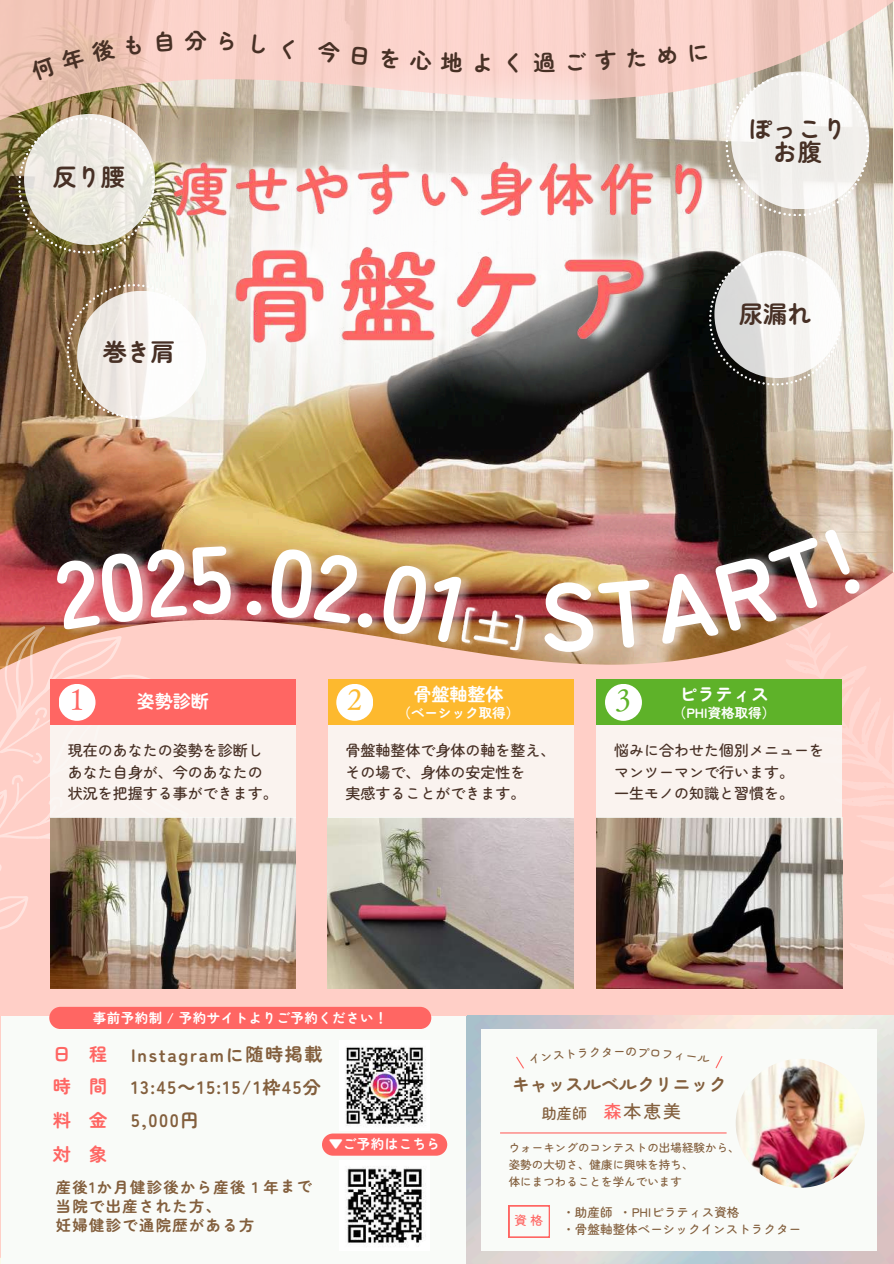
<style>
.page{position:relative;width:894px;height:1264px;background:#fff}
.page>*{position:absolute;margin:0;border:0;box-sizing:border-box;transform-origin:0 0}
.t1{font:29.25px "Canva Tsuku A Old Min Pr 6 N R";color:#fdb92e}
.t2{font:29.25px "Canva Tsuku A Old Min Pr 6 N R";color:#5eb229}
.t3{font:29.25px "Canva Tsuku A Old Min Pr 6 N R";color:#ff6663}
.t4{font:700 24px/23.7px "Zen Maru Gothic";letter-spacing:.005em;color:#473025;text-align:center}
.t5{font:700 22.05px "Zen Maru Gothic";color:#473025}
.t6{font:700 18px "Zen Maru Gothic";letter-spacing:.09em;color:#835f3d}
.t7{font:700 18px "Zen Maru Gothic";color:#fff}
.t8{font:700 18px "Zen Maru Gothic";color:#ff6663}
.t9{font:700 17.7px "Zen Maru Gothic";letter-spacing:.01em;color:#835f3d}
.t10{font:700 15.3px/19.2px "Zen Maru Gothic";letter-spacing:.09em;color:#835f3d}
.t11{font:500 15px/21.3px "Zen Maru Gothic";color:#473025}
.t12{font:500 15px "Zen Maru Gothic";color:#835f3d}
.t13{font:700 13.5px "Zen Maru Gothic";letter-spacing:.03em;color:#fff}
.t14{font:700 13.5px "Zen Maru Gothic";color:#fff}
.t15{font:500 12.45px "Zen Maru Gothic";letter-spacing:.01em;color:#835f3d}
.t16{font:500 12.45px "Zen Maru Gothic";color:#ff6663}
.t17{font:500 12px "Zen Maru Gothic";color:#835f3d}
.t18{font:500 11.4px/17.2px "Zen Maru Gothic";letter-spacing:.01em;color:#835f3d}
.s1{font-family:"Noto Sans CJ Ksc"}
.s2{font-size:17.7px;color:#ff6663}
.s3{font-size:17.7px}
</style>
<div class="page">
<img style="left:0;top:243px;width:892px;height:164px">
<svg style="left:0;top:0;width:893px;height:243px;background:#dec2b3"></svg>
<img style="left:0;top:407px;width:893px;height:856px">
<svg style="left:702px;top:702px;width:191px;height:313px;background:#fccec7"></svg>
<img style="left:168px;top:17px;width:557px;height:452px">
<img style="left:232px;top:817px;width:63px;height:171px">
<img style="left:328px;top:817px;width:245px;height:171px">
<img style="left:596px;top:817px;width:245px;height:171px">
<svg style="left:1px;top:1015px;width:892px;height:248px"></svg>
<div style="left:50px;top:679px;width:245px;height:46px;background:#ff6663"></div>
<div style="left:328px;top:679px;width:245px;height:46px;background:#fdb92e"></div>
<div style="left:596px;top:679px;width:245px;height:46px;background:#5eb229"></div>
<div style="left:50px;top:725px;width:245px;height:92px;background:#faf3ef"></div>
<div style="left:328px;top:725px;width:245px;height:92px;background:#faf3ef"></div>
<div style="left:596px;top:725px;width:245px;height:92px;background:#faf3ef"></div>
<div style="left:481px;top:1029px;width:395px;height:221px;background:#f9fbf8"></div>
<svg style="left:18px;top:117px;width:136px;height:136px;background:#d0caba"></svg>
<svg style="left:67px;top:284px;width:134px;height:134px"></svg>
<svg style="left:708px;top:253px;width:133px;height:132px"></svg>
<svg style="left:725px;top:73px;width:143px;height:143px"></svg>
<div style="left:322px;top:1133px;width:125px;height:22px;background:#ff6663;border-radius:11px"></div>
<div style="left:49px;top:1006px;width:382px;height:23px;background:#ff6663;border-radius:11px"></div>
<img style="left:346px;top:1047px;width:80px;height:77px">
<img style="left:347px;top:1167px;width:75px;height:76px">
<div style="left:336px;top:684px;width:37px;height:36px;background:#fff;border-radius:50%"></div>
<div style="left:605px;top:684px;width:36px;height:36px;background:#fff;border-radius:50%"></div>
<hr style="left:500px;top:1132px;width:226px;height:1px;background:#ff6663">
<img style="left:735px;top:1058px;width:129px;height:129px;border-radius:50%">
<svg style="left:508px;top:1205px;width:41px;height:32px"></svg>
<img style="left:232px;top:495px;width:262px;height:185px">
<img style="left:38px;top:494px;width:228px;height:169px">
<img style="left:507px;top:473px;width:386px;height:229px">
<img style="left:456px;top:593px;width:80px;height:67px">
<img style="left:230px;top:228px;width:442px;height:134px">
<img style="left:172px;top:145px;width:549px;height:83px">
<svg style="left:516px;top:1056px;width:8px;height:13px"></svg>
<svg style="left:715px;top:1056px;width:8px;height:13px"></svg>
<img style="left:0;top:545px;width:232px;height:512px">
<svg style="left:246px;top:600px;width:15px;height:15px"></svg>
<img style="left:269px;top:546px;width:104px;height:82px">
<img style="left:379px;top:561px;width:83px;height:82px">
<img style="left:543px;top:527px;width:318px;height:125px">
<svg style="left:30px;top:38px;width:85px;height:43px;background:#e6beac"></svg>
<svg style="left:125px;top:34px;width:17px;height:22px"></svg>
<svg style="left:156px;top:30px;width:17px;height:22px"></svg>
<svg style="left:185px;top:30px;width:21px;height:21px"></svg>
<svg style="left:220px;top:31px;width:14px;height:20px"></svg>
<svg style="left:251px;top:34px;width:15px;height:20px"></svg>
<svg style="left:281px;top:38px;width:13px;height:21px"></svg>
<svg style="left:317px;top:40px;width:23px;height:24px"></svg>
<svg style="left:351px;top:46px;width:16px;height:19px"></svg>
<svg style="left:380px;top:47px;width:19px;height:21px"></svg>
<svg style="left:410px;top:49px;width:22px;height:21px"></svg>
<svg style="left:440px;top:51px;width:22px;height:21px"></svg>
<svg style="left:475px;top:53px;width:15px;height:19px"></svg>
<svg style="left:533px;top:53px;width:21px;height:20px"></svg>
<svg style="left:567px;top:52px;width:19px;height:19px"></svg>
<svg style="left:595px;top:50px;width:21px;height:21px"></svg>
<svg style="left:627px;top:48px;width:18px;height:20px"></svg>
<svg style="left:657px;top:45px;width:19px;height:20px"></svg>
<svg style="left:688px;top:42px;width:19px;height:20px"></svg>
<h2 class="t4" style="left:53px;top:164px;width:74px">反り腰</h2>
<h2 class="t4" style="left:103px;top:338px;width:74px">巻き肩</h2>
<h3 class="t5" style="left:502px;top:46px;width:23px">く</h3>
<h2 class="t4" style="left:748px;top:115px;width:100px">ぽっこりお腹</h2>
<h2 class="t4" style="left:739px;top:301px;width:74px">尿漏れ</h2>
<p class="t7" style="left:413px;top:680px;width:91px">骨盤軸整体</p>
<p class="t14" style="left:397px;top:702px;width:123px">（ベーシック取得）</p>
<p class="t11" style="left:345px;top:739px;width:211px">骨盤軸整体で身体の軸を整え、その場で、身体の安定性を<br>実感することができます。</p>
<p class="t7" style="left:137px;top:687px;width:73px">姿勢診断</p>
<p class="t7" style="left:679px;top:680px;width:91px">ピラティス</p>
<h1 class="t3" style="left:69px;top:684px;width:17px">1</h1>
<h1 class="t1" style="left:347px;top:684px;width:17px">2</h1>
<h1 class="t2" style="left:615px;top:684px;width:17px">3</h1>
<p class="t14" style="left:672px;top:702px;width:104px">（PHI資格取得）</p>
<p class="t11" style="left:614px;top:739px;width:211px">悩みに合わせた個別メニューをマンツーマンで行います。<br>一生モノの知識と習慣を。</p>
<p class="t11" style="left:68px;top:739px;width:211px">現在のあなたの姿勢を診断しあなた自身が、今のあなたの状況を把握する事ができます。</p>
<p class="t13" style="left:93px;top:1006px;width:296px">事前予約制 / 予約サイトよりご予約ください！</p>
<p class="t8" style="left:53px;top:1040px;width:56px">日 程</p>
<p class="t6" style="left:131px;top:1040px;width:193px">Instagramに随時掲載</p>
<p class="t8" style="left:53px;top:1072px;width:56px">時 間</p>
<p class="t6" style="left:131px;top:1072px;width:191px">13:45<span class="s1">～</span>15:15/1枠45分</p>
<p class="t8" style="left:53px;top:1105px;width:56px">料 金</p>
<p class="t6" style="left:131px;top:1106px;width:69px">5,000円</p>
<p class="t8" style="left:53px;top:1140px;width:56px">対 象</p>
<p class="t10" style="left:56px;top:1176px;width:257px">産後1か月健診後から産後１年まで当院で出産された方、<br>妊婦健診で通院歴がある方</p>
<p class="t13" style="left:329px;top:1133px;width:113px">▼ご予約はこちら</p>
<p class="t17" style="left:613px;top:1042px;width:14px">ー</p>
<p class="t9" style="left:512px;top:1070px;width:216px">キャッスルベルクリニック</p>
<p class="t12" style="left:541px;top:1101px;width:141px">助産師 <span class="s2">森</span><span class="s3">本恵美</span></p>
<p class="t18" style="left:508px;top:1138px;width:232px">ウォーキングのコンテストの出場経験から、姿勢の大切さ、健康に興味を持ち、<br>体にまつわることを学んでいます</p>
<p class="t16" style="left:514px;top:1210px;width:30px">資格</p>
<p class="t15" style="left:562px;top:1202px;width:178px">・助産師・PHIピラティス資格</p>
<p class="t15" style="left:562px;top:1218px;width:240px">・骨盤軸整体ベーシックインストラクター</p>
</div>
